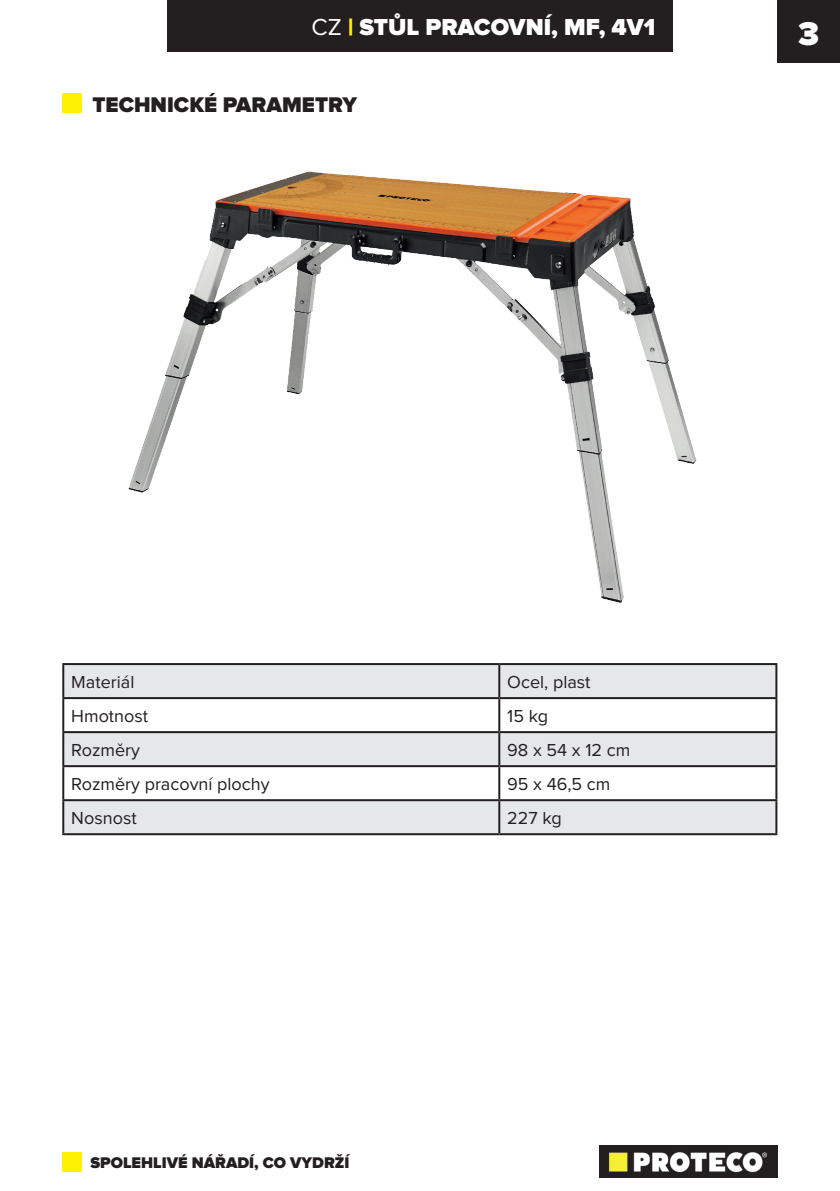
<style>
.page{position:relative;width:840px;height:1191px;background:#fff}
.page>*{position:absolute;margin:0;border:0;box-sizing:border-box;transform-origin:0 0}
.t1{font:900 34px "Proxima Nova";color:#fff}
.t2{font:900 24px "Proxima Nova";color:#fff}
.t3{font:900 22px "Proxima Nova";color:#231f20}
.t4{font:18px "Proxima Nova";color:#231f20}
.t5{font:900 16px "Proxima Nova";color:#231f20}
.s1{font-weight:400}
.s2{color:#fff101}
</style>
<div class="page">
<div style="left:777px;top:0;width:62px;height:62px;background:#231f20"></div>
<div style="left:167px;top:0;width:505px;height:51px;background:#231f20"></div>
<img style="left:599px;top:1145px;width:178px;height:33px">
<div style="left:62px;top:1152px;width:20px;height:19px;background:#fff101"></div>
<div style="left:62px;top:93px;width:20px;height:20px;background:#fff101"></div>
<img style="left:128px;top:171px;width:569px;height:432px">
<svg style="left:64px;top:665px;width:711px;height:168px;fill:#e6e7e9"></svg>
<hr style="left:62px;top:663px;width:437px;height:2px;background:#231f20">
<hr style="left:62px;top:665px;width:2px;height:32px;background:#231f20">
<hr style="left:499px;top:663px;width:278px;height:2px;background:#231f20">
<hr style="left:498px;top:665px;width:2px;height:32px;background:#231f20">
<hr style="left:775px;top:665px;width:2px;height:32px;background:#231f20">
<hr style="left:62px;top:697px;width:437px;height:2px;background:#231f20">
<hr style="left:62px;top:699px;width:2px;height:32px;background:#231f20">
<hr style="left:499px;top:697px;width:278px;height:2px;background:#231f20">
<hr style="left:498px;top:699px;width:2px;height:32px;background:#231f20">
<hr style="left:775px;top:699px;width:2px;height:32px;background:#231f20">
<hr style="left:62px;top:731px;width:437px;height:2px;background:#231f20">
<hr style="left:62px;top:733px;width:2px;height:32px;background:#231f20">
<hr style="left:499px;top:731px;width:278px;height:2px;background:#231f20">
<hr style="left:498px;top:733px;width:2px;height:32px;background:#231f20">
<hr style="left:775px;top:733px;width:2px;height:32px;background:#231f20">
<hr style="left:62px;top:765px;width:437px;height:2px;background:#231f20">
<hr style="left:62px;top:767px;width:2px;height:32px;background:#231f20">
<hr style="left:499px;top:765px;width:278px;height:2px;background:#231f20">
<hr style="left:498px;top:767px;width:2px;height:32px;background:#231f20">
<hr style="left:775px;top:767px;width:2px;height:32px;background:#231f20">
<hr style="left:62px;top:799px;width:437px;height:2px;background:#231f20">
<hr style="left:62px;top:801px;width:2px;height:32px;background:#231f20">
<hr style="left:499px;top:799px;width:278px;height:2px;background:#231f20">
<hr style="left:498px;top:801px;width:2px;height:32px;background:#231f20">
<hr style="left:775px;top:801px;width:2px;height:32px;background:#231f20">
<hr style="left:62px;top:833px;width:437px;height:2px;background:#231f20">
<hr style="left:499px;top:833px;width:278px;height:2px;background:#231f20">
<h2 class="t2" style="left:311px;top:13px;width:345px"><span class="s1">CZ</span> <span class="s2">|</span> STŮL PRACOVNÍ, MF, 4V1</h2>
<h1 class="t1" style="left:797px;top:14px;width:22px">3</h1>
<p class="t3" style="left:92px;top:92px;width:266px">TECHNICKÉ PARAMETRY</p>
<p class="t4" style="left:71px;top:674px;width:65px">Materiál</p>
<p class="t4" style="left:507px;top:674px;width:85px">Ocel, plast</p>
<p class="t4" style="left:71px;top:708px;width:78px">Hmotnost</p>
<p class="t4" style="left:507px;top:708px;width:42px">15 kg</p>
<p class="t4" style="left:71px;top:742px;width:70px">Rozměry</p>
<p class="t4" style="left:507px;top:742px;width:124px">98 x 54 x 12 cm</p>
<p class="t4" style="left:71px;top:776px;width:200px">Rozměry pracovní plochy</p>
<p class="t4" style="left:507px;top:776px;width:104px">95 x 46,5 cm</p>
<p class="t4" style="left:71px;top:810px;width:67px">Nosnost</p>
<p class="t4" style="left:507px;top:810px;width:56px">227 kg</p>
<p class="t5" style="left:90px;top:1153px;width:260px">SPOLEHLIVÉ NÁŘADÍ, CO VYDRŽÍ</p>
</div>
